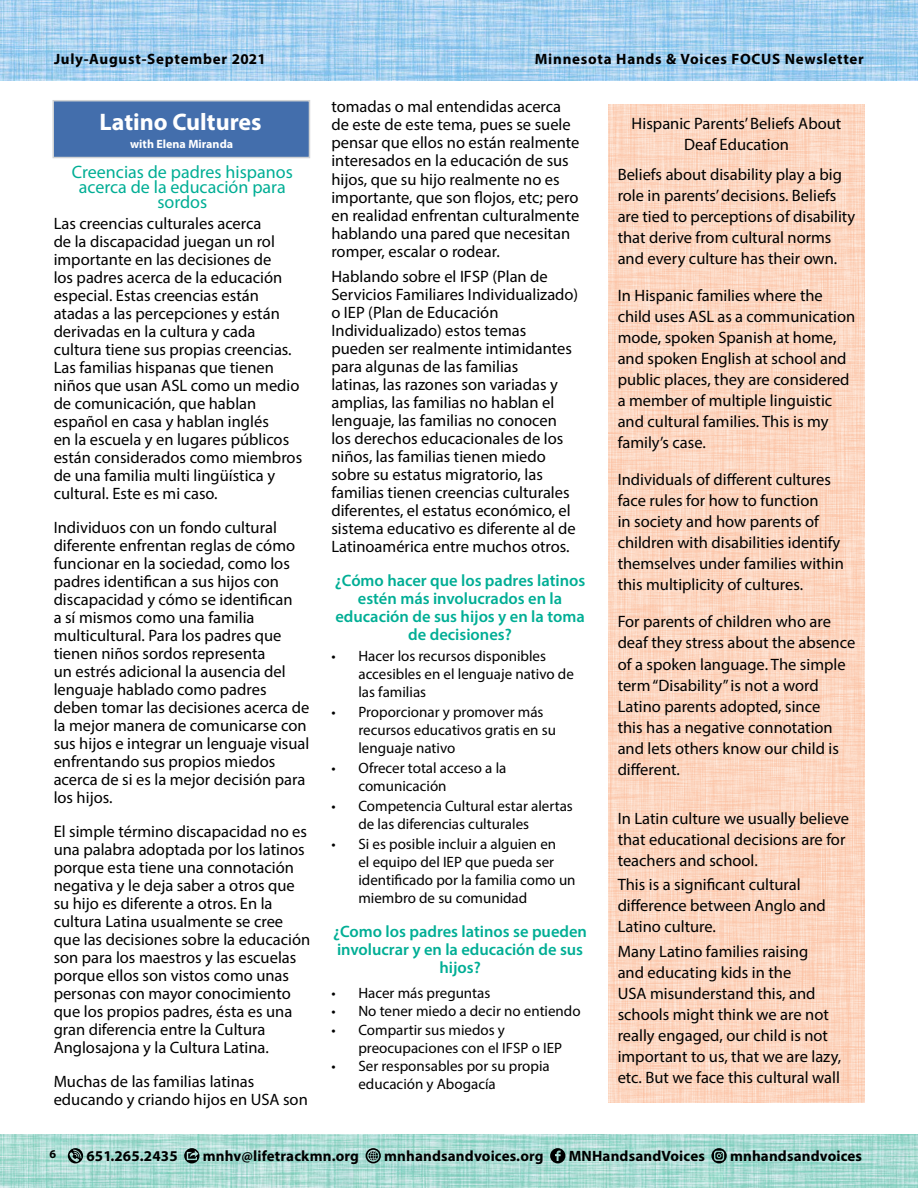
<style>
.page{position:relative;width:918px;height:1188px;background:#fff}
.page>*{position:absolute;margin:0;border:0;box-sizing:border-box;transform-origin:0 0}
.t1{font:700 24px "Myriad Pro";color:#fff}
.t2{font:18px/15px "Myriad Pro";color:#00ae95;text-align:center}
.t3{font:16.5px/18px "Myriad Pro";color:#000101}
.t4{font:600 16.5px/18px "Myriad Pro";color:#00ae95;text-align:center}
.t5{font:15px/18px "Myriad Pro";color:#000101}
.t6{font:700 15px "Myriad Pro";letter-spacing:.01em;color:#000}
.t7{font:700 15px "Myriad Pro";letter-spacing:.05em;color:#000}
.t8{font:700 12px "Myriad Pro";color:#fff}
.t9{font:700 12px "Myriad Pro";color:#000}
</style>
<div class="page">
<img style="left:0;top:0;width:918px;height:81px">
<img style="left:0;top:1134px;width:917px;height:54px">
<svg style="left:68px;top:1148px;width:15px;height:15px"></svg>
<svg style="left:184px;top:1148px;width:16px;height:15px"></svg>
<svg style="left:366px;top:1148px;width:15px;height:15px"></svg>
<svg style="left:550px;top:1148px;width:15px;height:15px"></svg>
<svg style="left:711px;top:1148px;width:16px;height:15px"></svg>
<div style="left:52px;top:100px;width:258px;height:58px;background:#436eac;border:2px solid #d1d3d4"></div>
<img style="left:608px;top:104px;width:257px;height:998px">
<p class="t7" style="left:54px;top:50px;width:213px">July-August-September 2021</p>
<p class="t7" style="left:535px;top:50px;width:331px">Minnesota Hands &amp; Voices FOCUS Newsletter</p>
<h1 class="t1" style="left:100px;top:106px;width:164px">Latino Cultures</h1>
<p class="t8" style="left:130px;top:137px;width:104px">with Elena Miranda</p>
<p class="t2" style="left:72px;top:164px;width:222px">Creencias de padres hispanos acerca de la educación para sordos</p>
<p class="t3" style="left:54px;top:214px;width:250px">Las creencias culturales acerca<br>de la discapacidad juegan un rol importante en las decisiones de<br>los padres acerca de la educación especial. Estas creencias están atadas a las percepciones y están derivadas en la cultura y cada cultura tiene sus propias creencias.<br>Las familias hispanas que tienen niños que usan ASL como un medio de comunicación, que hablan español en casa y hablan inglés<br>en la escuela y en lugares públicos están considerados como miembros de una familia multi lingüística y cultural. Este es mi caso.</p>
<p class="t3" style="left:54px;top:518px;width:257px">Individuos con un fondo cultural diferente enfrentan reglas de cómo funcionar en la sociedad, como los padres identifican a sus hijos con discapacidad y cómo se identifican<br>a sí mismos como una familia multicultural. Para los padres que tienen niños sordos representa<br>un estrés adicional la ausencia del lenguaje hablado como padres deben tomar las decisiones acerca de la mejor manera de comunicarse con sus hijos e integrar un lenguaje visual enfrentando sus propios miedos acerca de si es la mejor decisión para los hijos.</p>
<p class="t3" style="left:54px;top:822px;width:258px">El simple término discapacidad no es una palabra adoptada por los latinos porque esta tiene una connotación negativa y le deja saber a otros que su hijo es diferente a otros. En la cultura Latina usualmente se cree que las decisiones sobre la educación son para los maestros y las escuelas porque ellos son vistos como unas personas con mayor conocimiento que los propios padres, ésta es una gran diferencia entre la Cultura Anglosajona y la Cultura Latina.</p>
<p class="t3" style="left:54px;top:1072px;width:256px">Muchas de las familias latinas educando y criando hijos en USA son</p>
<p class="t3" style="left:331px;top:98px;width:250px">tomadas o mal entendidas acerca de este de este tema, pues se suele pensar que ellos no están realmente interesados en la educación de sus hijos, que su hijo realmente no es importante, que son flojos, etc; pero en realidad enfrentan culturalmente hablando una pared que necesitan romper, escalar o rodear.</p>
<p class="t3" style="left:331px;top:267px;width:248px">Hablando sobre el IFSP (Plan de Servicios Familiares Individualizado) o IEP (Plan de Educación Individualizado) estos temas pueden ser realmente intimidantes para algunas de las familias<br>latinas, las razones son variadas y amplias, las familias no hablan el lenguaje, las familias no conocen los derechos educacionales de los niños, las familias tienen miedo sobre su estatus migratorio, las familias tienen creencias culturales diferentes, el estatus económico, el sistema educativo es diferente al de Latinoamérica entre muchos otros.</p>
<p class="t4" style="left:335px;top:571px;width:252px">¿Cómo hacer que los padres latinos estén más involucrados en la educación de sus hijos y en la toma de decisiones?</p>
<p class="t5" style="left:358px;top:647px;width:217px;text-indent:-27px">• Hacer los recursos disponibles accesibles en el lenguaje nativo de las familias</p>
<p class="t5" style="left:358px;top:703px;width:199px;text-indent:-27px">• Proporcionar y promover más recursos educativos gratis en su lenguaje nativo</p>
<p class="t5" style="left:358px;top:759px;width:150px;text-indent:-27px">• Ofrecer total acceso a la comunicación</p>
<p class="t5" style="left:358px;top:797px;width:216px;text-indent:-27px">• Competencia Cultural estar alertas de las diferencias culturales</p>
<p class="t5" style="left:358px;top:835px;width:219px;text-indent:-27px">• Si es posible incluir a alguien en<br>el equipo del IEP que pueda ser identificado por la familia como un miembro de su comunidad</p>
<p class="t4" style="left:333px;top:922px;width:255px">¿Como los padres latinos se pueden involucrar y en la educación de sus hijos?</p>
<p class="t5" style="left:331px;top:984px;width:160px">• Hacer más preguntas</p>
<p class="t5" style="left:331px;top:1002px;width:251px">• No tener miedo a decir no entiendo</p>
<p class="t5" style="left:358px;top:1021px;width:205px;text-indent:-27px">• Compartir sus miedos y preocupaciones con el IFSP o IEP</p>
<p class="t5" style="left:358px;top:1057px;width:193px;text-indent:-27px">• Ser responsables por su propia educación y Abogacía</p>
<p class="t3" style="left:632px;top:113px;width:211px;line-height:21px;text-align:center">Hispanic Parents’ Beliefs About<br>Deaf Education</p>
<p class="t3" style="left:618px;top:164px;width:239px;line-height:21px">Beliefs about disability play a big role in parents’ decisions. Beliefs are tied to perceptions of disability that derive from cultural norms and every culture has their own.</p>
<p class="t3" style="left:618px;top:285px;width:239px;line-height:21px">In Hispanic families where the child uses ASL as a communication mode, spoken Spanish at home, and spoken English at school and public places, they are considered a member of multiple linguistic and cultural families. This is my family’s case.</p>
<p class="t3" style="left:618px;top:469px;width:228px;line-height:21px">Individuals of different cultures face rules for how to function<br>in society and how parents of children with disabilities identify themselves under families within this multiplicity of cultures.</p>
<p class="t3" style="left:618px;top:611px;width:239px;line-height:21px">For parents of children who are deaf they stress about the absence of a spoken language. The simple term “Disability” is not a word<br>Latino parents adopted, since<br>this has a negative connotation and lets others know our child is different.</p>
<p class="t3" style="left:618px;top:807px;width:233px;line-height:21px">In Latin culture we usually believe that educational decisions are for teachers and school.</p>
<p class="t3" style="left:618px;top:874px;width:210px;line-height:21px">This is a significant cultural difference between Anglo and<br>Latino culture.</p>
<p class="t3" style="left:618px;top:940px;width:225px;line-height:21px">Many Latino families raising<br>and educating kids in the<br>USA misunderstand this, and schools might think we are not really engaged, our child is not important to us, that we are lazy, etc. But we face this cultural wall</p>
<p class="t9" style="left:50px;top:1146px;width:8px">6</p>
<p class="t6" style="left:86px;top:1146px;width:93px">651.265.2435</p>
<p class="t6" style="left:203px;top:1146px;width:158px">mnhv@lifetrackmn.org</p>
<p class="t6" style="left:384px;top:1146px;width:161px">mnhandsandvoices.org</p>
<p class="t6" style="left:569px;top:1146px;width:138px">MNHandsandVoices</p>
<p class="t6" style="left:730px;top:1146px;width:134px">mnhandsandvoices</p>
</div>
